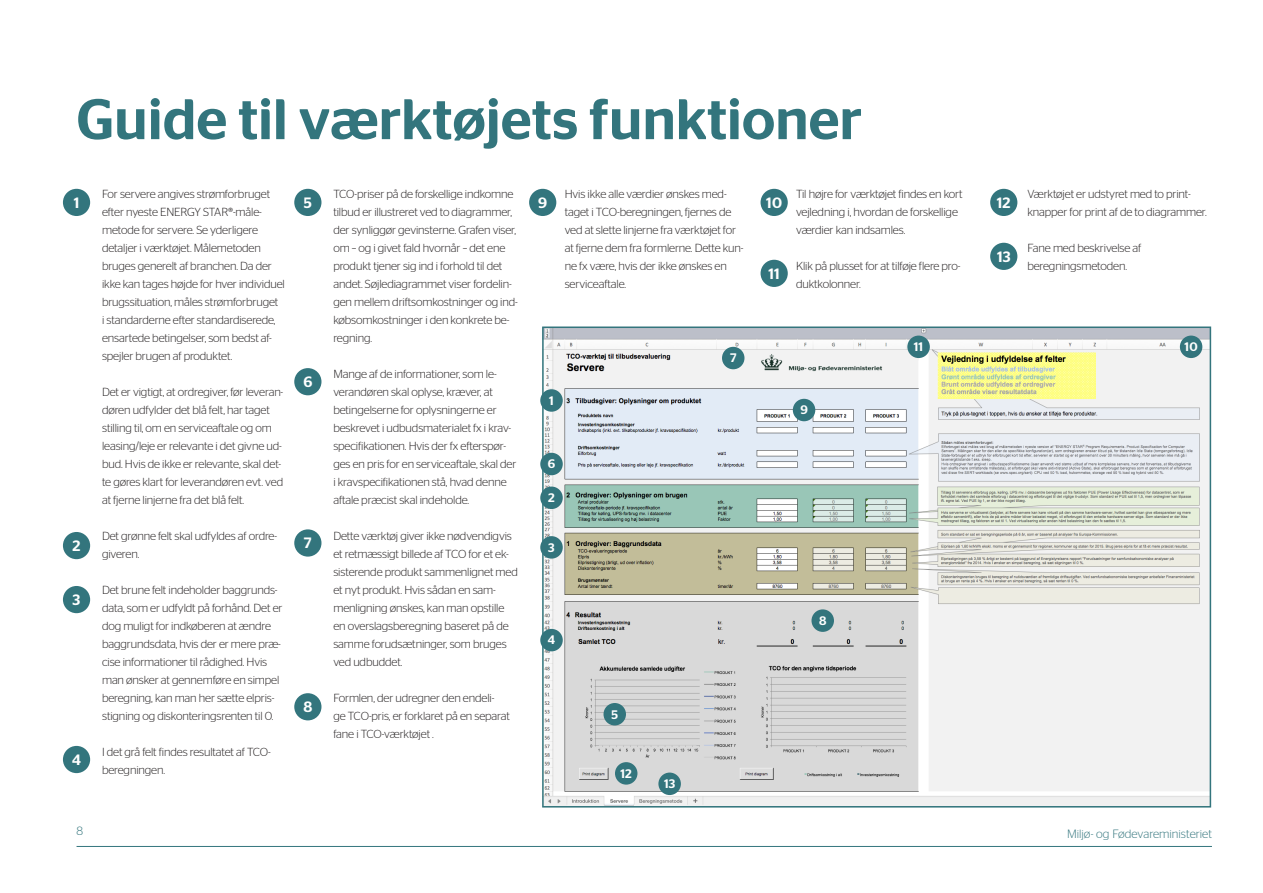
<style>
.page{position:relative;width:1263px;height:893px;background:#fff}
.page>*{position:absolute;margin:0;border:0;box-sizing:border-box;transform-origin:0 0}
.overskrift{font:500 57px "Stag Sans";color:#33757d}
.t1{font:500 15px "Stag Sans";color:#fff}
.t2{font:500 12.45px "Stag Sans";color:#fff}
.t3{font:300 12px "Stag Sans";color:#33757d}
.Brød{font:300 11.7px/18px "Stag Sans";letter-spacing:-.01em;color:#231f20}
</style>
<div class="page">
<hr style="left:77px;top:846px;width:1135px;height:1px;background:#33757d">
<div style="left:63px;top:189px;width:27px;height:27px;background:#33757d;border-radius:50%"></div>
<div style="left:294px;top:529px;width:27px;height:28px;background:#33757d;border-radius:50%"></div>
<div style="left:294px;top:693px;width:27px;height:27px;background:#33757d;border-radius:50%"></div>
<div style="left:529px;top:189px;width:27px;height:27px;background:#33757d;border-radius:50%"></div>
<div style="left:760px;top:189px;width:28px;height:27px;background:#33757d;border-radius:50%"></div>
<div style="left:760px;top:260px;width:28px;height:27px;background:#33757d;border-radius:50%"></div>
<div style="left:63px;top:532px;width:27px;height:27px;background:#33757d;border-radius:50%"></div>
<div style="left:63px;top:586px;width:27px;height:27px;background:#33757d;border-radius:50%"></div>
<div style="left:63px;top:746px;width:27px;height:27px;background:#33757d;border-radius:50%"></div>
<div style="left:294px;top:189px;width:27px;height:27px;background:#33757d;border-radius:50%"></div>
<div style="left:294px;top:368px;width:27px;height:27px;background:#33757d;border-radius:50%"></div>
<div style="left:990px;top:189px;width:27px;height:27px;background:#33757d;border-radius:50%"></div>
<div style="left:990px;top:243px;width:27px;height:27px;background:#33757d;border-radius:50%"></div>
<img style="left:545px;top:329px;width:663px;height:475px">
<div style="left:542px;top:326px;width:669px;height:481px;border:2px solid #33757d"></div>
<div style="left:793px;top:399px;width:22px;height:22px;background:#33757d;border-radius:50%"></div>
<div style="left:722px;top:347px;width:22px;height:22px;background:#33757d;border-radius:50%"></div>
<div style="left:907px;top:336px;width:23px;height:22px;background:#33757d;border-radius:50%"></div>
<div style="left:811px;top:609px;width:23px;height:23px;background:#33757d;border-radius:50%"></div>
<div style="left:540px;top:389px;width:23px;height:23px;background:#33757d;border-radius:50%"></div>
<div style="left:1180px;top:336px;width:22px;height:22px;background:#33757d;border-radius:50%"></div>
<div style="left:615px;top:762px;width:22px;height:23px;background:#33757d;border-radius:50%"></div>
<div style="left:540px;top:487px;width:23px;height:22px;background:#33757d;border-radius:50%"></div>
<div style="left:540px;top:536px;width:23px;height:23px;background:#33757d;border-radius:50%"></div>
<div style="left:540px;top:629px;width:23px;height:22px;background:#33757d;border-radius:50%"></div>
<div style="left:603px;top:703px;width:23px;height:22px;background:#33757d;border-radius:50%"></div>
<div style="left:540px;top:453px;width:23px;height:22px;background:#33757d;border-radius:50%"></div>
<div style="left:658px;top:772px;width:23px;height:23px;background:#33757d;border-radius:50%"></div>
<p class="overskrift" style="left:77px;top:86px;width:787px">Guide til værktøjets funktioner</p>
<p class="t1" style="left:74px;top:194px;width:7px">1</p>
<p class="t1" style="left:73px;top:537px;width:10px">2</p>
<p class="t1" style="left:73px;top:591px;width:9px">3</p>
<p class="t1" style="left:72px;top:751px;width:10px">4</p>
<p class="Brød" style="left:102px;top:185px;width:184px">For servere angives strømforbruget efter nyeste ENERGY STAR®-måle&shy;metode for servere. Se yderligere detaljer i værktøjet. Målemetoden bruges generelt af branchen. Da der ikke kan tages højde for hver individuel brugssituation, måles strømforbruget<br>i standarderne efter standardiserede, ensartede betingelser, som bedst af&shy;spejler brugen af produktet.</p>
<p class="Brød" style="left:102px;top:383px;width:183px">Det er vigtigt, at ordregiver, før leveran&shy;døren udfylder det blå felt, har taget stilling til, om en serviceaftale og om leasing/leje er relevante i det givne ud&shy;bud. Hvis de ikke er relevante, skal det&shy;te gøres klart for leverandøren evt. ved at fjerne linjerne fra det blå felt.</p>
<p class="Brød" style="left:102px;top:527px;width:177px">Det grønne felt skal udfyldes af ordre&shy;giveren.</p>
<p class="Brød" style="left:102px;top:581px;width:182px">Det brune felt indeholder baggrunds&shy;data, som er udfyldt på forhånd. Det er dog muligt for indkøberen at ændre baggrundsdata, hvis der er mere præ&shy;cise informationer til rådighed. Hvis man ønsker at gennemføre en simpel beregning, kan man her sætte elpris&shy;stigning og diskonteringsrenten til 0.</p>
<p class="Brød" style="left:102px;top:743px;width:170px">I det grå felt findes resultatet af TCO&shy;beregningen.</p>
<p class="t1" style="left:304px;top:194px;width:10px">5</p>
<p class="t1" style="left:303px;top:373px;width:11px">6</p>
<p class="t1" style="left:304px;top:534px;width:9px">7</p>
<p class="t1" style="left:303px;top:698px;width:10px">8</p>
<p class="Brød" style="left:333px;top:185px;width:186px">TCO-priser på de forskellige indkomne tilbud er illustreret ved to diagrammer, der synliggør gevinsterne. Grafen viser, om – og i givet fald hvornår – det ene produkt tjener sig ind i forhold til det andet. Søjlediagrammet viser fordelin&shy;gen mellem driftsomkostninger og ind&shy;købsomkostninger i den konkrete be&shy;regning.</p>
<p class="Brød" style="left:333px;top:365px;width:184px">Mange af de informationer, som le&shy;verandøren skal oplyse, kræver, at betingelserne for oplysningerne er beskrevet i udbudsmaterialet fx i krav&shy;specifikationen. Hvis der fx efterspør&shy;ges en pris for en serviceaftale, skal der i kravspecifikationen stå, hvad denne aftale præcist skal indeholde.</p>
<p class="Brød" style="left:333px;top:527px;width:180px">Dette værktøj giver ikke nødvendigvis</p>
<p class="Brød" style="left:333px;top:545px;width:186px">et retmæssigt billede af TCO for et ek&shy;sisterende produkt sammenlignet med</p>
<p class="Brød" style="left:333px;top:581px;width:177px">et nyt produkt. Hvis sådan en sam&shy;menligning ønskes, kan man opstille en overslagsberegning baseret på de samme forudsætninger, som bruges ved udbuddet.</p>
<p class="Brød" style="left:333px;top:689px;width:162px">Formlen, der udregner den endeli-</p>
<p class="Brød" style="left:333px;top:707px;width:178px">ge TCO-pris, er forklaret på en separat fane i TCO-værktøjet .</p>
<p class="Brød" style="left:565px;top:185px;width:180px">Hvis ikke alle værdier ønskes med&shy;taget i TCO-beregningen, fjernes de ved at slette linjerne fra værktøjet for at fjerne dem fra formlerne. Dette kun&shy;ne fx være, hvis der ikke ønskes en serviceaftale.</p>
<p class="Brød" style="left:796px;top:185px;width:168px">Til højre for værktøjet findes en kort vejledning i, hvordan de forskellige værdier kan indsamles.</p>
<p class="t1" style="left:538px;top:194px;width:11px">9</p>
<p class="t1" style="left:766px;top:194px;width:17px">10</p>
<p class="Brød" style="left:796px;top:257px;width:166px">Klik på plusset for at tilføje flere pro&shy;duktkolonner.</p>
<p class="t1" style="left:768px;top:265px;width:13px">11</p>
<p class="t2" style="left:549px;top:393px;width:6px">1</p>
<p class="t2" style="left:548px;top:457px;width:9px">6</p>
<p class="t2" style="left:548px;top:491px;width:8px">2</p>
<p class="t2" style="left:548px;top:540px;width:8px">3</p>
<p class="t2" style="left:548px;top:633px;width:9px">4</p>
<p class="t2" style="left:730px;top:351px;width:8px">7</p>
<p class="t2" style="left:611px;top:707px;width:8px">5</p>
<p class="t2" style="left:620px;top:766px;width:13px">12</p>
<p class="t2" style="left:664px;top:777px;width:13px">13</p>
<p class="t2" style="left:800px;top:403px;width:9px">9</p>
<p class="t2" style="left:819px;top:613px;width:9px">8</p>
<p class="t2" style="left:914px;top:340px;width:11px">11</p>
<p class="t1" style="left:997px;top:194px;width:15px">12</p>
<p class="t1" style="left:997px;top:248px;width:15px">13</p>
<p class="Brød" style="left:1027px;top:185px;width:181px">Værktøjet er udstyret med to print&shy;knapper for print af de to diagrammer.</p>
<p class="Brød" style="left:1027px;top:239px;width:115px">Fane med beskrivelse af beregningsmetoden.</p>
<p class="t2" style="left:1184px;top:340px;width:14px">10</p>
<p class="t3" style="left:77px;top:825px;width:8px">8</p>
<p class="t3" style="left:1067px;top:827px;width:146px">Miljø- og Fødevareministeriet</p>
</div>
